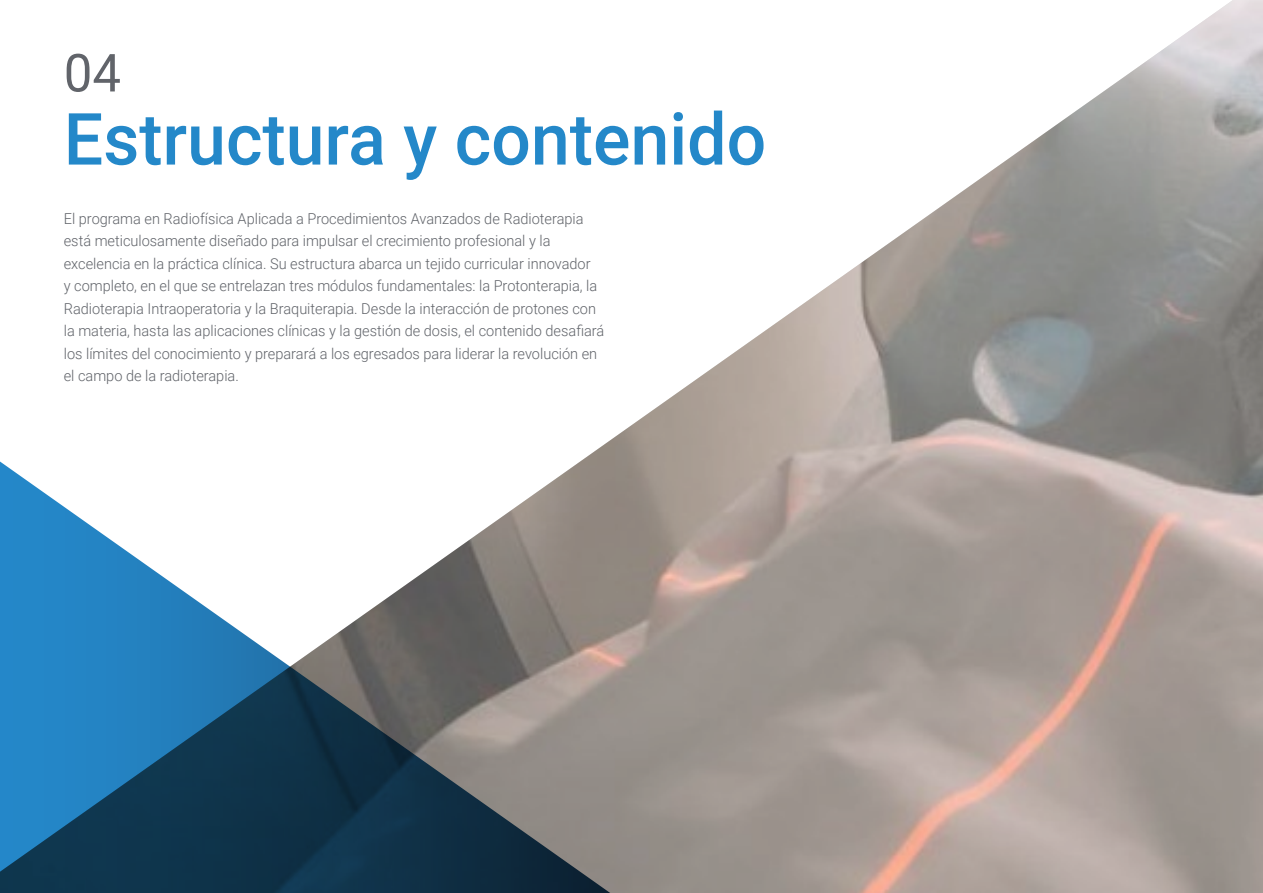
<style>
.page{position:relative;width:1263px;height:893px;background:#fff}
.page>*{position:absolute;margin:0;border:0;box-sizing:border-box;transform-origin:0 0}
.t1{font:500 72px "Roboto";color:#2488c9}
.t2{font:52.5px "Roboto";color:#61646a}
.t3{font:300 15px/22.5px "Roboto";color:#61646a}
</style>
<div class="page">
<img style="left:602px;top:0;width:661px;height:893px">
<svg style="left:0;top:446px;width:640px;height:447px"></svg>
<h2 class="t2" style="left:64px;top:36px;width:59px">04</h2>
<h1 class="t1" style="left:64px;top:89px;width:704px">Estructura y contenido</h1>
<p class="t3" style="left:64px;top:207px;width:542px">El programa en Radiofísica Aplicada a Procedimientos Avanzados de Radioterapia está meticulosamente diseñado para impulsar el crecimiento profesional y la excelencia en la práctica clínica. Su estructura abarca un tejido curricular innovador<br>y completo, en el que se entrelazan tres módulos fundamentales: la Protonterapia, la Radioterapia Intraoperatoria y la Braquiterapia. Desde la interacción de protones con la materia, hasta las aplicaciones clínicas y la gestión de dosis, el contenido desafiará los límites del conocimiento y preparará a los egresados para liderar la revolución en el campo de la radioterapia.</p>
</div>
